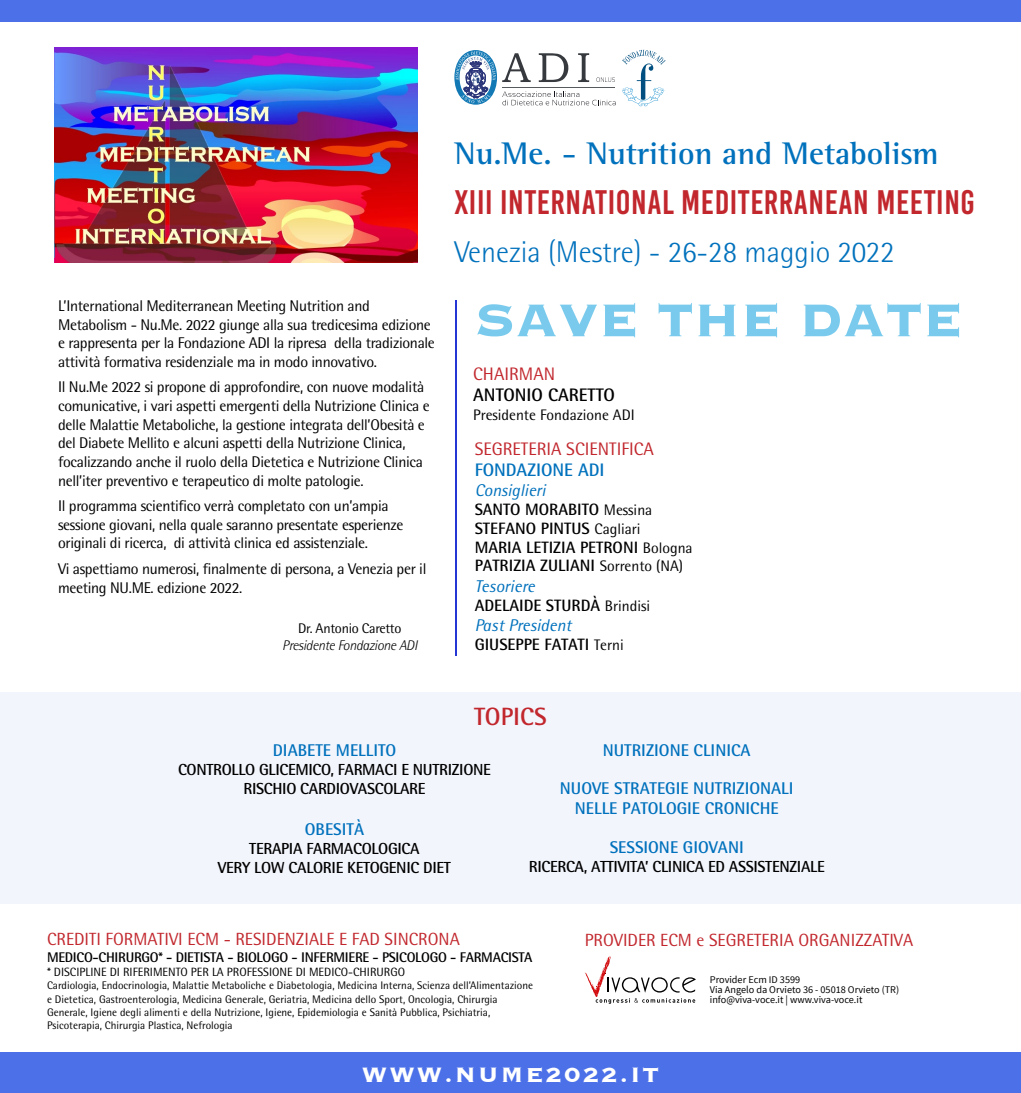
<style>
.page{position:relative;width:1021px;height:1093px;background:#fff}
.page>*{position:absolute;margin:0;border:0;box-sizing:border-box;transform-origin:0 0}
.t1{font:34px "Bebas Kai";letter-spacing:.015em;color:#c1272d}
.t2{font:700 32px "Rotis Semi Serif Std";color:#0071bc}
.t3{font:300 30px "Rotis Semi Sans Std";color:#0071bc}
.t4{font:700 27px "Copperplate";letter-spacing:.075em;color:#fff}
.t5{font:700 25px "Rotis Semi Sans Std";color:#c1272d}
.t6{font:18.1px "Rotis Semi Sans Std";color:#c1272d}
.t7{font:700 18.1px "Rotis Semi Sans Std";color:#000}
.t8{font:700 18.1px "Rotis Semi Sans Std";color:#0071bc}
.t9{font:17.6px "Rotis Semi Sans Std";color:#c1272d}
.t10{font:700 17px/20.4px "Rotis Semi Sans Std";color:#0071bc;text-align:center}
.t11{font:italic 17px "Rotis Semi Sans Std";color:#0071bc}
.t12{font:700 16.4px/18.7px "Rotis Semi Sans Std";color:#000}
.t13{font:700 16px/19.2px "Rotis Semi Sans Std";letter-spacing:-.02em;color:#000;text-align:center}
.t14{font:15.5px/18.6px "Rotis Semi Sans Std";letter-spacing:-.02em;color:#000}
.t15{font:15.2px "Rotis Semi Sans Std";color:#000}
.t16{font:700 14px "Rotis Semi Sans Std";letter-spacing:-.02em;color:#000}
.t17{font:italic 300 14px "Rotis Semi Sans Std";letter-spacing:-.02em;color:#000}
.t18{font:14px "Rotis Semi Sans Std";letter-spacing:-.02em;color:#000}
.t19{font:12px "Rotis Semi Sans Std";color:#000}
.t20{font:11px/13.2px "Rotis Semi Sans Std";color:#000}
.t21{font:10.2px/10.2px "Source Sans Pro";color:#000}
.s1{font-weight:400;font-size:15.2px}
</style>
<div class="page">
<div style="left:0;top:692px;width:1020px;height:211px;background:#f3f5fd"></div>
<div style="left:0;top:0;width:1020px;height:21px;background:#4b70e8"></div>
<div style="left:0;top:1052px;width:1020px;height:40px;background:#4b70e8"></div>
<hr style="left:455px;top:300px;width:2px;height:355px;background:#2636d5">
<img style="left:55px;top:47px;width:363px;height:215px">
<svg style="left:585px;top:956px;width:111px;height:47px"></svg>
<svg style="left:622px;top:50px;width:43px;height:56px"></svg>
<svg style="left:502px;top:53px;width:28px;height:29px"></svg>
<svg style="left:539px;top:53px;width:29px;height:29px"></svg>
<svg style="left:578px;top:53px;width:11px;height:29px"></svg>
<hr style="left:502px;top:87px;width:113px;height:1px;background:#575a5c">
<svg style="left:596px;top:77px;width:19px;height:5px"></svg>
<svg style="left:502px;top:91px;width:113px;height:14px"></svg>
<svg style="left:454px;top:50px;width:43px;height:55px"></svg>
<svg style="left:455px;top:51px;width:41px;height:52px"></svg>
<svg style="left:477px;top:304px;width:120px;height:32px"></svg>
<svg style="left:603px;top:303px;width:32px;height:34px"></svg>
<svg style="left:658px;top:303px;width:34px;height:33px"></svg>
<svg style="left:698px;top:304px;width:37px;height:32px"></svg>
<svg style="left:745px;top:303px;width:32px;height:34px"></svg>
<svg style="left:803px;top:303px;width:117px;height:33px"></svg>
<svg style="left:927px;top:303px;width:32px;height:34px"></svg>
<p class="t14" style="left:58px;top:296px;width:378px">L’International Mediterranean Meeting Nutrition and Metabolism - Nu.Me. 2022 giunge alla sua tredicesima edizione e rappresenta per la Fondazione ADI la ripresa della tradizionale attività formativa residenziale ma in modo innovativo.</p>
<p class="t14" style="left:58px;top:377px;width:373px">Il Nu.Me 2022 si propone di approfondire, con nuove modalità comunicative, i vari aspetti emergenti della Nutrizione Clinica e delle Malattie Metaboliche, la gestione integrata dell’Obesità e del Diabete Mellito e alcuni aspetti della Nutrizione Clinica, focalizzando anche il ruolo della Dietetica e Nutrizione Clinica nell’iter preventivo e terapeutico di molte patologie.</p>
<p class="t14" style="left:58px;top:496px;width:347px">Il programma scientifico verrà completato con un’ampia sessione giovani, nella quale saranno presentate esperienze originali di ricerca, di attività clinica ed assistenziale.</p>
<p class="t14" style="left:58px;top:559px;width:370px">Vi aspettiamo numerosi, finalmente di persona, a Venezia per il meeting NU.ME. edizione 2022.</p>
<p class="t18" style="left:298px;top:620px;width:105px">Dr. Antonio Caretto</p>
<p class="t17" style="left:282px;top:637px;width:137px">Presidente Fondazione ADI</p>
<h2 class="t2" style="left:454px;top:134px;width:485px">Nu.Me. - Nutrition and Metabolism</h2>
<h1 class="t1" style="left:454px;top:184px;width:522px">XIII INTERNATIONAL MEDITERRANEAN MEETING</h1>
<h3 class="t3" style="left:454px;top:234px;width:442px">Venezia (Mestre) - 26-28 maggio 2022</h3>
<p class="t6" style="left:473px;top:363px;width:83px">CHAIRMAN</p>
<p class="t7" style="left:473px;top:384px;width:143px">ANTONIO CARETTO</p>
<p class="t15" style="left:473px;top:405px;width:163px">Presidente Fondazione ADI</p>
<p class="t6" style="left:474px;top:438px;width:181px">SEGRETERIA SCIENTIFICA</p>
<p class="t8" style="left:474px;top:458px;width:131px">FONDAZIONE ADI</p>
<p class="t11" style="left:474px;top:480px;width:72px">Consiglieri</p>
<p class="t12" style="left:474px;top:500px;width:219px">SANTO MORABITO <span class="s1">Messina<br></span>STEFANO PINTUS <span class="s1">Cagliari<br></span>MARIA LETIZIA PETRONI <span class="s1">Bologna<br></span>PATRIZIA ZULIANI <span class="s1">Sorrento (NA)</span></p>
<p class="t11" style="left:474px;top:575px;width:61px">Tesoriere</p>
<p class="t12" style="left:474px;top:595px;width:177px">ADELAIDE STURDÀ <span class="s1">Brindisi</span></p>
<p class="t11" style="left:474px;top:614px;width:98px">Past President</p>
<p class="t12" style="left:474px;top:634px;width:150px">GIUSEPPE FATATI <span class="s1">Terni</span></p>
<h3 class="t5" style="left:474px;top:701px;width:74px">TOPICS</h3>
<p class="t10" style="left:273px;top:739px;width:125px">DIABETE MELLITO</p>
<p class="t13" style="left:178px;top:759px;width:314px">CONTROLLO GLICEMICO, FARMACI E NUTRIZIONE<br>RISCHIO CARDIOVASCOLARE</p>
<p class="t10" style="left:305px;top:818px;width:61px">OBESITÀ</p>
<p class="t13" style="left:218px;top:838px;width:234px">TERAPIA FARMACOLOGICA<br>VERY LOW CALORIE KETOGENIC DIET</p>
<p class="t10" style="left:603px;top:739px;width:149px">NUTRIZIONE CLINICA</p>
<p class="t10" style="left:560px;top:777px;width:235px">NUOVE STRATEGIE NUTRIZIONALI<br>NELLE PATOLOGIE CRONICHE</p>
<p class="t10" style="left:609px;top:836px;width:135px">SESSIONE GIOVANI</p>
<p class="t13" style="left:528px;top:856px;width:297px">RICERCA, ATTIVITA’ CLINICA ED ASSISTENZIALE</p>
<p class="t9" style="left:47px;top:928px;width:414px">CREDITI FORMATIVI ECM - RESIDENZIALE E FAD SINCRONA</p>
<p class="t16" style="left:47px;top:948px;width:487px">MEDICO-CHIRURGO* - DIETISTA - BIOLOGO - INFERMIERE - PSICOLOGO - FARMACISTA</p>
<p class="t19" style="left:47px;top:964px;width:359px">* DISCIPLINE DI RIFERIMENTO PER LA PROFESSIONE DI MEDICO-CHIRURGO</p>
<p class="t20" style="left:47px;top:978px;width:487px">Cardiologia, Endocrinologia, Malattie Metaboliche e Diabetologia, Medicina Interna, Scienza dell’Alimentazione e Dietetica, Gastroenterologia, Medicina Generale, Geriatria, Medicina dello Sport, Oncologia, Chirurgia Generale, Igiene degli alimenti e della Nutrizione, Igiene, Epidemiologia e Sanità Pubblica, Psichiatria, Psicoterapia, Chirurgia Plastica, Nefrologia</p>
<p class="t9" style="left:584px;top:929px;width:330px">PROVIDER ECM e SEGRETERIA ORGANIZZATIVA</p>
<p class="t21" style="left:709px;top:974px;width:191px">Provider Ecm ID 3599<br>Via Angelo da Orvieto 36 - 05018 Orvieto (TR) info@viva-voce.it | www.viva-voce.it</p>
<h3 class="t4" style="left:362px;top:1056px;width:299px">WWW.NUME2022.IT</h3>
</div>
